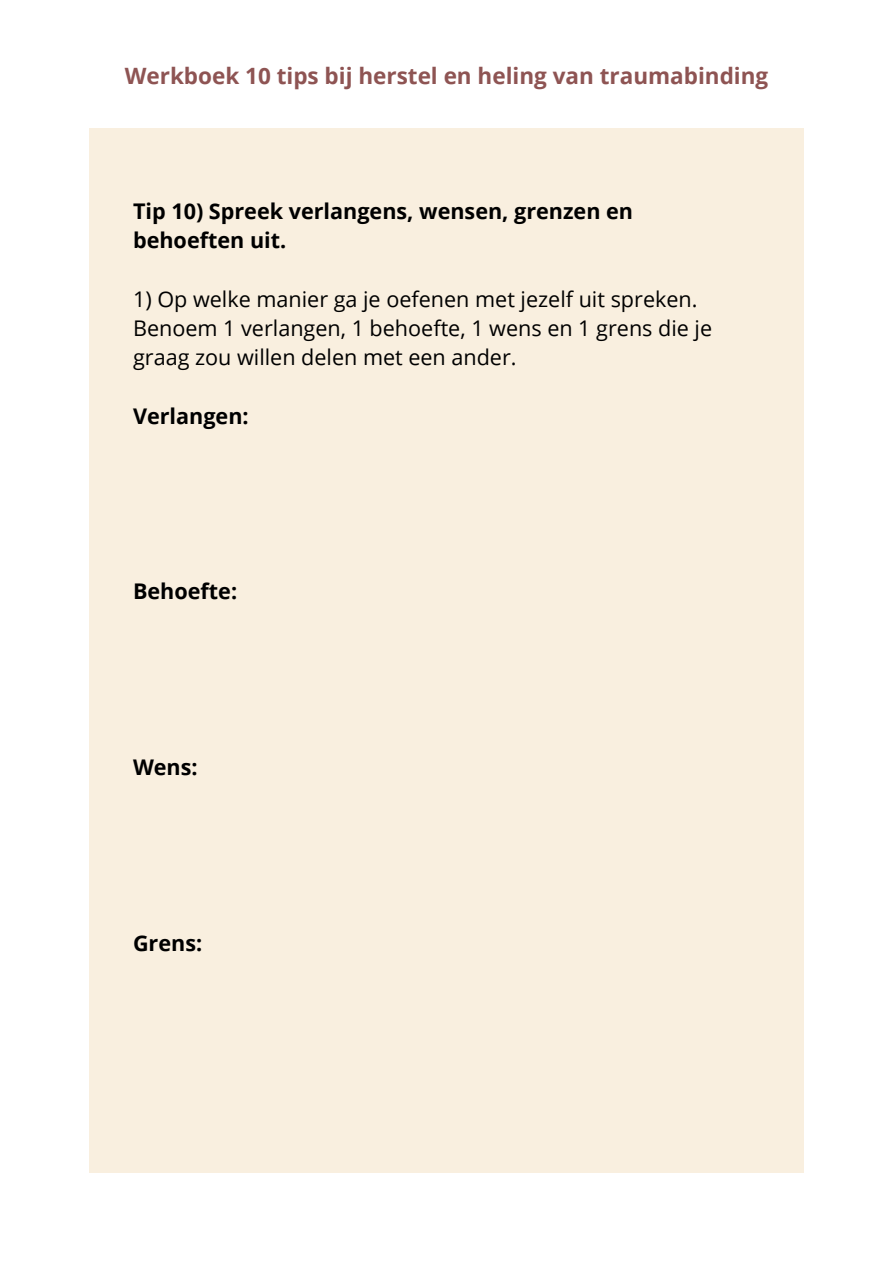
<style>
.page{position:relative;width:894px;height:1264px;background:#fff}
.page>*{position:absolute;margin:0;border:0;box-sizing:border-box;transform-origin:0 0}
.t1{font:700 22.5px "Open Sans";color:#8e5453}
.t2{font:21.6px/29.2px "Open Sans";color:#000}
.t3{font:700 21.6px/29.2px "Open Sans";color:#000}
</style>
<div class="page">
<div style="left:89px;top:129px;width:715px;height:1043px;background:#f9efdf"></div>
<h1 class="t1" style="left:125px;top:60px;width:645px">Werkboek 10 tips bij herstel en heling van traumabinding</h1>
<h1 class="t3" style="left:133px;top:196px;width:501px">Tip 10) Spreek verlangens, wensen, grenzen en behoeften uit.</h1>
<h1 class="t2" style="left:133px;top:284px;width:580px">1) Op welke manier ga je oefenen met jezelf uit spreken.<br>Benoem 1 verlangen, 1 behoefte, 1 wens en 1 grens die je graag zou willen delen met een ander.</h1>
<p class="t3" style="left:133px;top:401px;width:117px">Verlangen:</p>
<h1 class="t3" style="left:133px;top:576px;width:106px">Behoefte:</h1>
<h1 class="t3" style="left:133px;top:752px;width:66px">Wens:</h1>
<h1 class="t3" style="left:133px;top:927px;width:71px">Grens:</h1>
</div>
